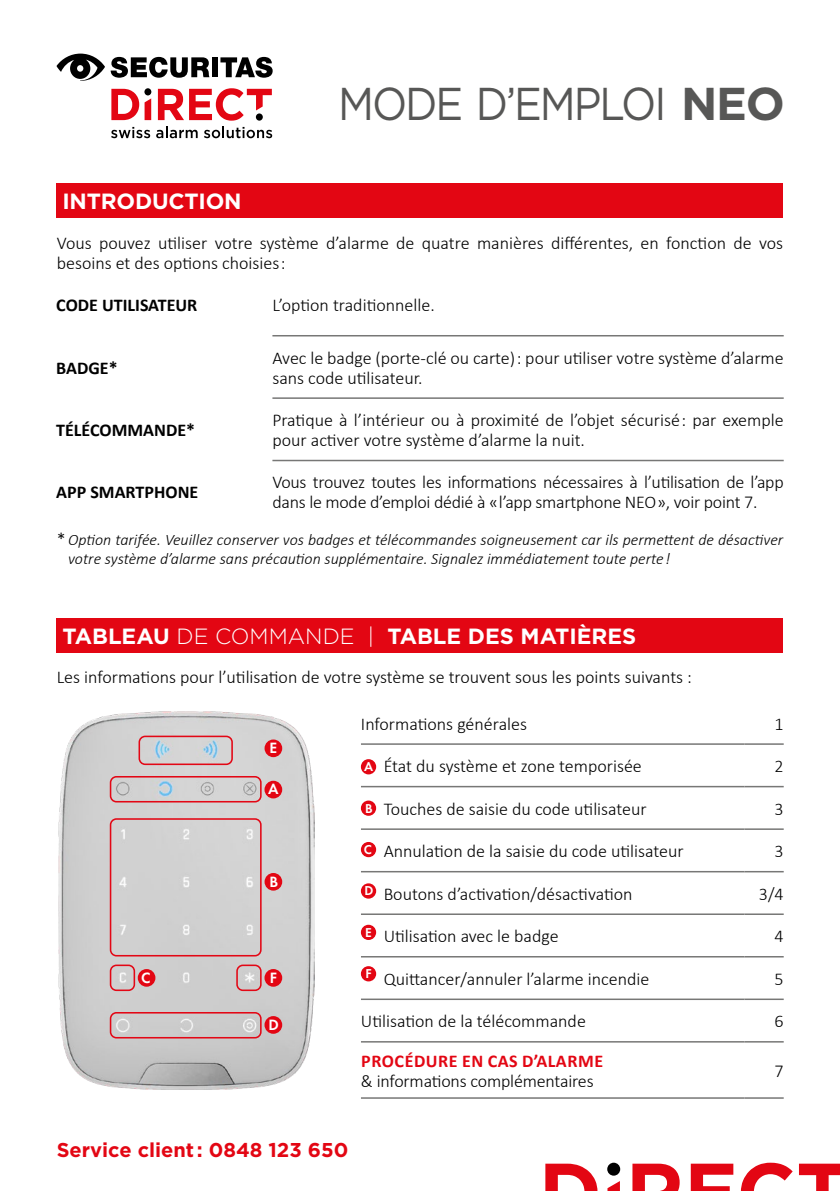
<style>
.page{position:relative;width:840px;height:1191px;background:#fff}
.page>*{position:absolute;margin:0;border:0;box-sizing:border-box;transform-origin:0 0}
.t1{font:46px "Gotham";letter-spacing:-.05em;color:#575756;scale:.9 1}
.t2{font:700 22px "Gotham";letter-spacing:-.005em;color:#fff}
.t3{font:700 20px "Gotham";color:#e30613}
.t4{font:300 18px/20px "Calibri";color:#000}
.t5{font:700 18px "Calibri";color:#000}
.t6{font:700 18px "Calibri";letter-spacing:.03em;color:#e30613}
.t7{font:italic 300 16px/19.2px "Calibri";color:#000}
.t8{font:600 15.6px "Futura PT";color:#fff}
.t9{font:600 15.4px "Futura PT";color:#fff}
.t10{font:600 13.4px "Futura PT";color:#fff}
.s1{font-weight:700}
.s2{font-style:normal;font-size:18px}
.s3{font-weight:300}
</style>
<div class="page">
<svg style="left:111px;top:57px;width:98px;height:21px"></svg>
<div style="left:212px;top:57px;width:6px;height:20px;background:#000"></div>
<svg style="left:220px;top:57px;width:52px;height:21px"></svg>
<svg style="left:56px;top:54px;width:49px;height:27px"></svg>
<svg style="left:158px;top:88px;width:114px;height:33px"></svg>
<div style="left:256px;top:113px;width:7px;height:8px;background:#000;border-radius:50%"></div>
<svg style="left:111px;top:89px;width:40px;height:31px"></svg>
<div style="left:144px;top:88px;width:7px;height:7px;background:#000;border-radius:50%"></div>
<svg style="left:111px;top:127px;width:39px;height:11px"></svg>
<svg style="left:156px;top:127px;width:41px;height:11px"></svg>
<svg style="left:204px;top:127px;width:68px;height:11px"></svg>
<div style="left:57px;top:183px;width:725px;height:34px;background:#e30613"></div>
<hr style="left:272px;top:335px;width:511px;height:1px;background:#777776">
<hr style="left:272px;top:397px;width:511px;height:2px;background:#777776">
<hr style="left:272px;top:460px;width:511px;height:1px;background:#777776">
<div style="left:57px;top:618px;width:725px;height:34px;background:#e30613"></div>
<hr style="left:361px;top:743px;width:383px;height:2px;background:#777776">
<hr style="left:744px;top:743px;width:39px;height:2px;background:#777776">
<hr style="left:361px;top:786px;width:383px;height:1px;background:#777776">
<hr style="left:744px;top:786px;width:39px;height:1px;background:#777776">
<hr style="left:361px;top:828px;width:383px;height:2px;background:#777776">
<hr style="left:744px;top:828px;width:39px;height:2px;background:#777776">
<hr style="left:361px;top:871px;width:383px;height:1px;background:#777776">
<hr style="left:744px;top:871px;width:39px;height:1px;background:#777776">
<hr style="left:361px;top:913px;width:383px;height:2px;background:#777776">
<hr style="left:744px;top:913px;width:39px;height:2px;background:#777776">
<hr style="left:361px;top:956px;width:383px;height:1px;background:#777776">
<hr style="left:744px;top:956px;width:39px;height:1px;background:#777776">
<hr style="left:361px;top:998px;width:383px;height:2px;background:#777776">
<hr style="left:744px;top:998px;width:39px;height:2px;background:#777776">
<hr style="left:361px;top:1041px;width:383px;height:1px;background:#777776">
<hr style="left:744px;top:1041px;width:39px;height:1px;background:#777776">
<hr style="left:361px;top:1097px;width:383px;height:1px;background:#777776">
<hr style="left:744px;top:1097px;width:39px;height:1px;background:#777776">
<img style="left:58px;top:712px;width:257px;height:377px">
<div style="left:360px;top:759px;width:16px;height:15px;background:#e30613;border-radius:50%"></div>
<div style="left:360px;top:800px;width:16px;height:15px;background:#e30613;border-radius:50%"></div>
<div style="left:360px;top:842px;width:16px;height:15px;background:#e30613;border-radius:50%"></div>
<div style="left:360px;top:883px;width:16px;height:15px;background:#e30613;border-radius:50%"></div>
<div style="left:360px;top:924px;width:16px;height:16px;background:#e30613;border-radius:50%"></div>
<div style="left:360px;top:966px;width:16px;height:15px;background:#e30613;border-radius:50%"></div>
<div style="left:264px;top:780px;width:18px;height:18px;background:#e30613;border-radius:50%"></div>
<div style="left:264px;top:873px;width:18px;height:17px;background:#e30613;border-radius:50%"></div>
<div style="left:138px;top:969px;width:17px;height:17px;background:#e30613;border-radius:50%"></div>
<div style="left:264px;top:1016px;width:18px;height:17px;background:#e30613;border-radius:50%"></div>
<div style="left:264px;top:739px;width:18px;height:18px;background:#e30613;border-radius:50%"></div>
<div style="left:264px;top:969px;width:18px;height:17px;background:#e30613;border-radius:50%"></div>
<div style="left:110px;top:818px;width:151px;height:138px;border:2px solid #e30715;border-radius:6px"></div>
<div style="left:110px;top:776px;width:151px;height:26px;border:2px solid #e30715;border-radius:6px"></div>
<div style="left:110px;top:1012px;width:151px;height:26px;border:2px solid #e30715;border-radius:6px"></div>
<div style="left:110px;top:964px;width:25px;height:27px;border:2px solid #e30715;border-radius:6px"></div>
<div style="left:236px;top:964px;width:25px;height:27px;border:2px solid #e30715;border-radius:6px"></div>
<div style="left:138px;top:735px;width:95px;height:30px;border:2px solid #e30715;border-radius:6px"></div>
<svg style="left:545px;top:1163px;width:52px;height:28px"></svg>
<svg style="left:632px;top:1163px;width:48px;height:28px"></svg>
<svg style="left:690px;top:1163px;width:43px;height:28px"></svg>
<svg style="left:740px;top:1162px;width:52px;height:29px"></svg>
<svg style="left:799px;top:1163px;width:40px;height:28px"></svg>
<svg style="left:607px;top:1181px;width:12px;height:10px"></svg>
<div style="left:607px;top:1162px;width:13px;height:13px;background:#000;border-radius:50%"></div>
<p class="t2" style="left:62px;top:187px;width:181px">INTRODUCTION</p>
<h1 class="t1" style="left:338px;top:74px;width:497px">MODE D’EMPLOI <span class="s1">NEO</span></h1>
<p class="t4" style="left:57px;top:233px;width:727px">Vous pouvez utiliser votre système d’alarme de quatre manières différentes, en fonction de vos besoins et des options choisies :</p>
<p class="t5" style="left:56px;top:292px;width:143px">CODE UTILISATEUR</p>
<p class="t4" style="left:272px;top:295px;width:164px">L’option traditionnelle.</p>
<p class="t5" style="left:56px;top:355px;width:63px">BADGE*</p>
<p class="t4" style="left:272px;top:347px;width:512px">Avec le badge (porte-clé ou carte) : pour utiliser votre système d’alarme sans code utilisateur.</p>
<p class="t5" style="left:56px;top:417px;width:140px">TÉLÉCOMMANDE*</p>
<p class="t4" style="left:272px;top:410px;width:512px">Pratique à l’intérieur ou à proximité de l’objet sécurisé : par exemple pour activer votre système d’alarme la nuit.</p>
<p class="t5" style="left:56px;top:480px;width:143px">APP SMARTPHONE</p>
<p class="t4" style="left:272px;top:472px;width:512px">Vous trouvez toutes les informations nécessaires à l’utilisation de l’app dans le mode d’emploi dédié à « l’app smartphone NEO », voir point 7.</p>
<p class="t7" style="left:68px;top:530px;width:716px;text-indent:-11px"><span class="s2">*</span>Option tarifée. Veuillez conserver vos badges et télécommandes soigneusement car ils permettent de désactiver votre système d’alarme sans précaution supplémentaire. Signalez immédiatement toute perte !</p>
<p class="t2" style="left:62px;top:621px;width:575px">TABLEAU <span class="s3">DE COMMANDE |</span> TABLE DES MATIÈRES</p>
<p class="t4" style="left:57px;top:666px;width:636px">Les informations pour l’utilisation de votre système se trouvent sous les points suivants :</p>
<p class="t9" style="left:141px;top:968px;width:11px">C</p>
<p class="t9" style="left:269px;top:738px;width:9px">E</p>
<p class="t8" style="left:268px;top:779px;width:12px">A</p>
<p class="t9" style="left:269px;top:872px;width:10px">B</p>
<p class="t8" style="left:269px;top:968px;width:9px">F</p>
<p class="t8" style="left:268px;top:1015px;width:12px">D</p>
<p class="t4" style="left:361px;top:713px;width:167px">Informations générales</p>
<p class="t4" style="left:774px;top:713px;width:11px">1</p>
<p class="t4" style="left:383px;top:756px;width:259px">État du système et zone temporisée</p>
<p class="t4" style="left:774px;top:756px;width:11px">2</p>
<p class="t4" style="left:383px;top:798px;width:264px">Touches de saisie du code utilisateur</p>
<p class="t4" style="left:774px;top:798px;width:11px">3</p>
<p class="t4" style="left:383px;top:841px;width:301px">Annulation de la saisie du code utilisateur</p>
<p class="t4" style="left:774px;top:841px;width:11px">3</p>
<p class="t4" style="left:383px;top:883px;width:250px">Boutons d’activation/désactivation</p>
<p class="t4" style="left:758px;top:883px;width:26px">3/4</p>
<p class="t4" style="left:383px;top:926px;width:176px">Utilisation avec le badge</p>
<p class="t4" style="left:774px;top:926px;width:11px">4</p>
<p class="t4" style="left:383px;top:968px;width:267px">Quittancer/annuler l’alarme incendie</p>
<p class="t4" style="left:774px;top:968px;width:11px">5</p>
<p class="t4" style="left:361px;top:1011px;width:226px">Utilisation de la télécommande</p>
<p class="t4" style="left:774px;top:1011px;width:11px">6</p>
<p class="t6" style="left:361px;top:1048px;width:243px">PROCÉDURE EN CAS D’ALARME</p>
<p class="t4" style="left:361px;top:1070px;width:234px">&amp; informations complémentaires</p>
<p class="t10" style="left:364px;top:758px;width:10px">A</p>
<p class="t10" style="left:365px;top:799px;width:9px">B</p>
<p class="t10" style="left:363px;top:841px;width:10px">C</p>
<p class="t10" style="left:364px;top:882px;width:10px">D</p>
<p class="t10" style="left:365px;top:924px;width:8px">E</p>
<p class="t10" style="left:365px;top:965px;width:8px">F</p>
<p class="t4" style="left:774px;top:1060px;width:11px">7</p>
<p class="t3" style="left:57px;top:1136px;width:293px">Service client : 0848 123 650</p>
</div>
